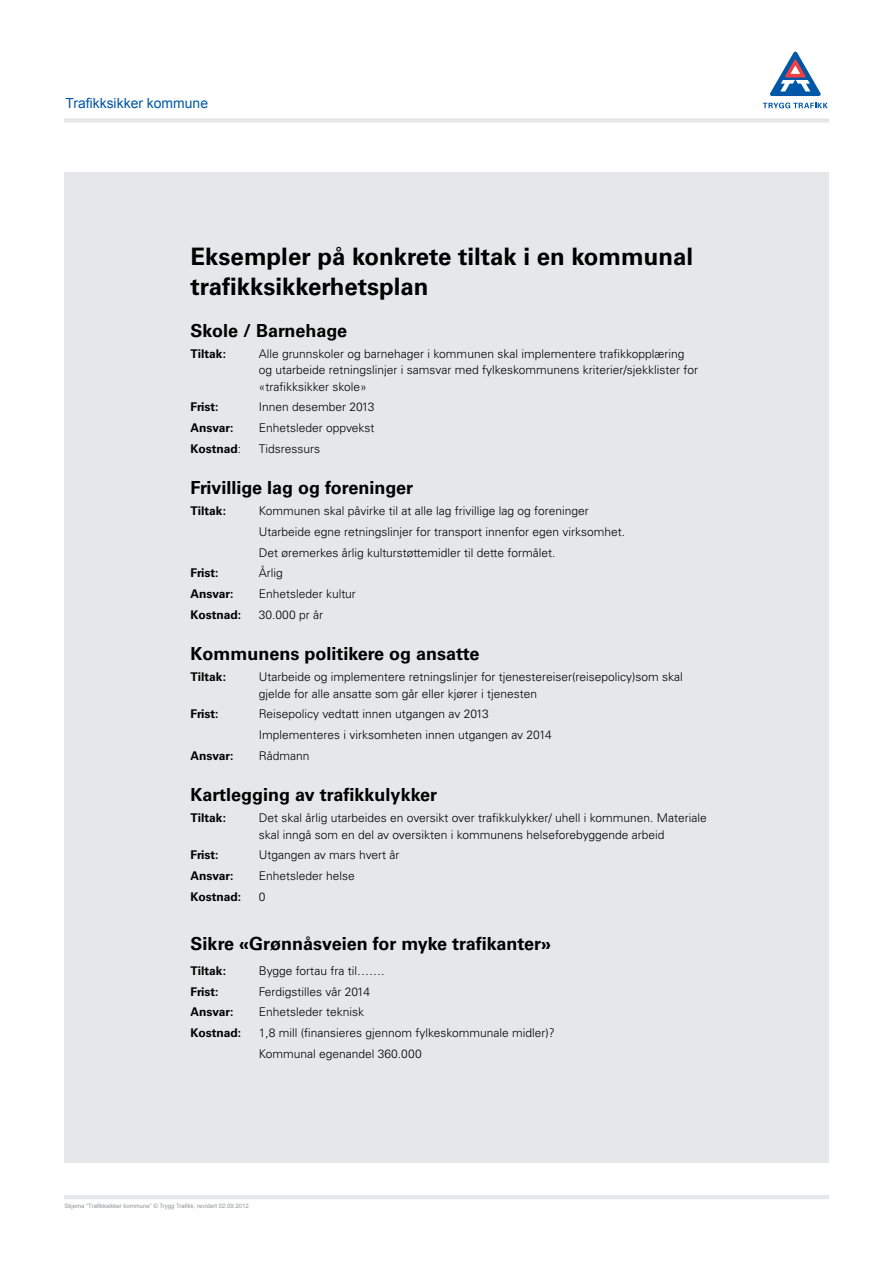
<style>
.page{position:relative;width:893px;height:1263px;background:#fff}
.page>*{position:absolute;margin:0;border:0;box-sizing:border-box;transform-origin:0 0}
.t1{font:700 24px/30px "Univers";color:#000}
.t2{font:700 18px "Univers";color:#000}
.t3{font:13.95px "Arial";color:#0057a8}
.t4{font:300 12px/16.5px "Univers";color:#000}
.t5{font:700 12px "Univers";color:#000}
.t6{font:6px "Arial";color:#939598}
.s1{font-weight:300}
</style>
<div class="page">
<svg style="left:770px;top:52px;width:51px;height:44px"></svg>
<svg style="left:763px;top:103px;width:65px;height:5px"></svg>
<hr style="left:64px;top:118px;width:765px;height:4px;background:#e6e7e8">
<hr style="left:64px;top:1195px;width:765px;height:4px;background:#e6e7e8">
<div style="left:64px;top:172px;width:764px;height:991px;background:#e6e7e8"></div>
<p class="t3" style="left:65px;top:94px;width:144px">Trafikksikker kommune</p>
<h1 class="t1" style="left:191px;top:242px;width:504px">Eksempler på konkrete tiltak i en kommunal trafikksikkerhetsplan</h1>
<h2 class="t2" style="left:191px;top:320px;width:158px">Skole / Barnehage</h2>
<p class="t5" style="left:191px;top:346px;width:37px">Tiltak:</p>
<p class="t4" style="left:259px;top:345px;width:441px">Alle grunnskoler og barnehager i kommunen skal implementere trafikkopplæring og utarbeide retningslinjer i samsvar med fylkeskommunens kriterier/sjekklister for «trafikksikker skole»</p>
<p class="t5" style="left:191px;top:400px;width:29px">Frist:</p>
<p class="t4" style="left:259px;top:399px;width:117px">Innen desember 2013</p>
<p class="t5" style="left:191px;top:421px;width:44px">Ansvar:</p>
<p class="t4" style="left:259px;top:419px;width:117px">Enhetsleder oppvekst</p>
<p class="t5" style="left:191px;top:441px;width:52px">Kostnad<span class="s1">:</span></p>
<p class="t4" style="left:259px;top:440px;width:63px">Tidsressurs</p>
<h2 class="t2" style="left:191px;top:477px;width:224px">Frivillige lag og foreninger</h2>
<p class="t5" style="left:191px;top:504px;width:37px">Tiltak:</p>
<p class="t4" style="left:259px;top:500px;width:368px;line-height:20.7px">Kommunen skal påvirke til at alle lag frivillige lag og foreninger<br>Utarbeide egne retningslinjer for transport innenfor egen virksomhet.<br>Det øremerkes årlig kulturstøttemidler til dette formålet.</p>
<p class="t5" style="left:191px;top:566px;width:29px">Frist:</p>
<p class="t4" style="left:259px;top:565px;width:25px">Årlig</p>
<p class="t5" style="left:191px;top:587px;width:44px">Ansvar:</p>
<p class="t4" style="left:259px;top:585px;width:99px">Enhetsleder kultur</p>
<p class="t5" style="left:191px;top:607px;width:52px">Kostnad:</p>
<p class="t4" style="left:259px;top:606px;width:66px">30.000 pr år</p>
<h2 class="t2" style="left:191px;top:643px;width:290px">Kommunens politikere og ansatte</h2>
<p class="t5" style="left:191px;top:670px;width:37px">Tiltak:</p>
<p class="t4" style="left:259px;top:669px;width:426px">Utarbeide og implementere retningslinjer for tjenestereiser(reisepolicy)som skal gjelde for alle ansatte som går eller kjører i tjenesten</p>
<p class="t5" style="left:191px;top:707px;width:29px">Frist:</p>
<p class="t4" style="left:259px;top:704px;width:295px;line-height:20.7px">Reisepolicy vedtatt innen utgangen av 2013<br>Implementeres i virksomheten innen utgangen av 2014</p>
<p class="t5" style="left:191px;top:748px;width:44px">Ansvar:</p>
<p class="t4" style="left:259px;top:747px;width:52px">Rådmann</p>
<h2 class="t2" style="left:191px;top:784px;width:248px">Kartlegging av trafikkulykker</h2>
<p class="t5" style="left:191px;top:811px;width:37px">Tiltak:</p>
<p class="t4" style="left:259px;top:810px;width:450px">Det skal årlig utarbeides en oversikt over trafikkulykker/ uhell i kommunen. Materiale skal inngå som en del av oversikten i kommunens helseforebyggende arbeid</p>
<p class="t5" style="left:191px;top:848px;width:29px">Frist:</p>
<p class="t4" style="left:259px;top:847px;width:142px">Utgangen av mars hvert år</p>
<p class="t5" style="left:191px;top:869px;width:44px">Ansvar:</p>
<p class="t4" style="left:259px;top:868px;width:98px">Enhetsleder helse</p>
<p class="t5" style="left:191px;top:889px;width:52px">Kostnad:</p>
<p class="t4" style="left:259px;top:888px;width:8px">0</p>
<h2 class="t2" style="left:191px;top:933px;width:362px">Sikre «Grønnåsveien for myke trafikanter»</h2>
<p class="t5" style="left:191px;top:964px;width:37px">Tiltak:</p>
<p class="t4" style="left:259px;top:962px;width:127px">Bygge fortau fra til…….</p>
<p class="t5" style="left:191px;top:984px;width:29px">Frist:</p>
<p class="t4" style="left:259px;top:983px;width:113px">Ferdigstilles vår 2014</p>
<p class="t5" style="left:191px;top:1005px;width:44px">Ansvar:</p>
<p class="t4" style="left:259px;top:1004px;width:107px">Enhetsleder teknisk</p>
<p class="t5" style="left:191px;top:1026px;width:52px">Kostnad:</p>
<p class="t4" style="left:259px;top:1022px;width:298px;line-height:20.7px">1,8 mill (finansieres gjennom fylkeskommunale midler)?<br>Kommunal egenandel 360.000</p>
<p class="t6" style="left:65px;top:1202px;width:186px">Skjema “Trafikksikker kommune” © Trygg Trafikk, revidert 02.09.2012</p>
</div>
